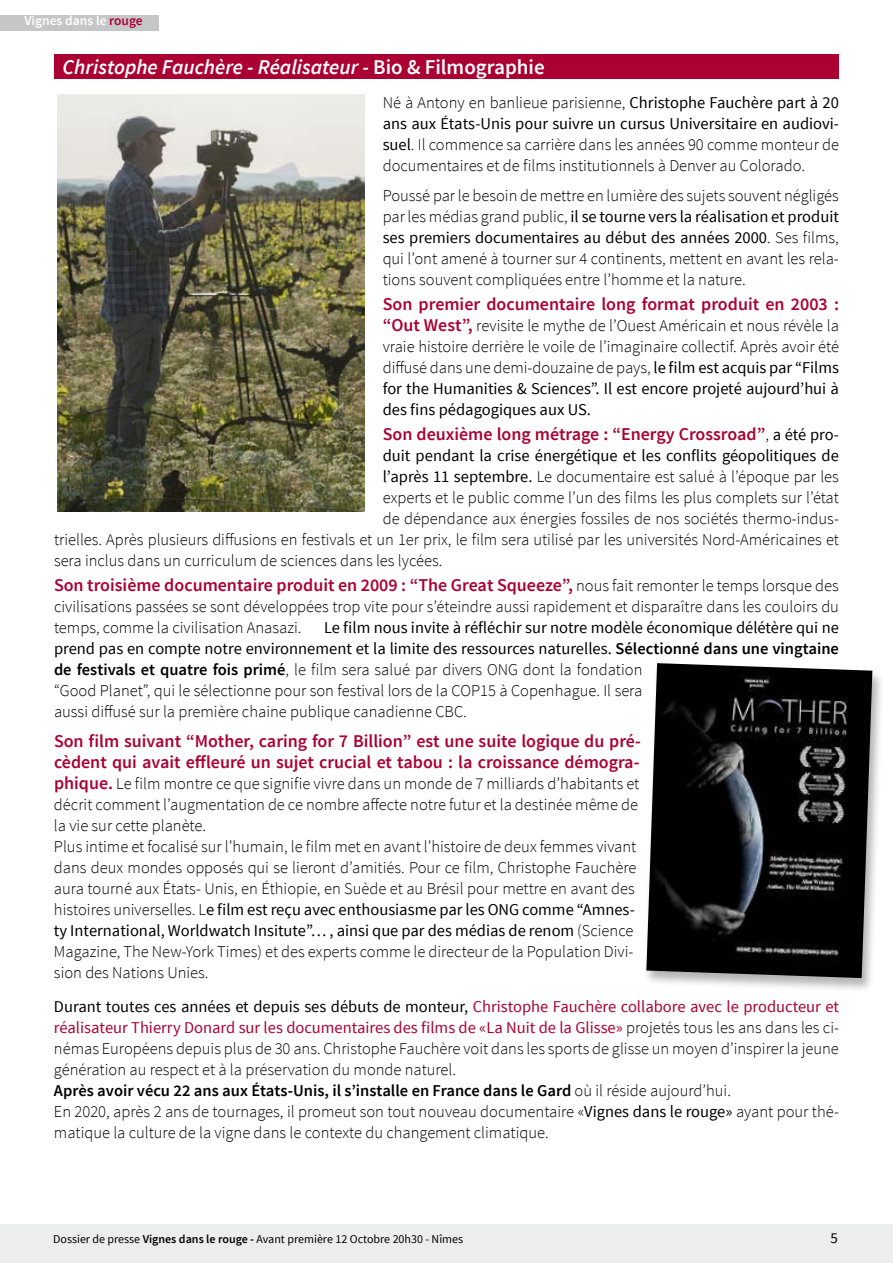
<style>
.page{position:relative;width:893px;height:1263px;background:#fff}
.page>*{position:absolute;margin:0;border:0;box-sizing:border-box;transform-origin:0 0}
.t1{font:italic 600 21px "Source Sans Pro";color:#fff}
.t2{font:600 18px/21px "Source Sans Pro";color:#ab0132}
.t3{font:300 16.5px/21px "Source Sans Pro";color:#000}
.t4{font:16.5px "Source Sans Pro";color:#000}
.t5{font:15px "Source Sans Pro";color:#000}
.t6{font:600 13.5px "Source Sans Pro";color:#fff}
.t7{font:12px "Source Sans Pro";color:#000}
.s1{color:#ab0132}
.s2{font-style:normal}
.s3{font-weight:400}
.s4{font-weight:600;font-size:18px;color:#ab0132}
.s5{font-weight:300;font-size:16.5px;color:#000}
.s6{font-weight:400;font-size:16.5px;color:#000}
.s7{font-weight:600}
.s8{font-weight:400;color:#ab0132}
</style>
<div class="page">
<div style="left:0;top:1225px;width:893px;height:38px;background:#eceded"></div>
<div style="left:0;top:15px;width:158px;height:16px;background:#c5c6c8"></div>
<div style="left:54px;top:54px;width:785px;height:24px;background:#ab0132"></div>
<img style="left:58px;top:95px;width:306px;height:417px">
<div style="left:642px;top:662px;width:242px;height:331px;background:#000;opacity:.3"></div>
<img style="left:646px;top:663px;width:226px;height:315px">
<p class="t6" style="left:24px;top:12px;width:120px">Vignes dans le <span class="s1">rouge</span></p>
<p class="t1" style="left:63px;top:54px;width:484px">Christophe Fauchère - Réalisateur - <span class="s2">Bio &amp; Filmographie</span></p>
<p class="t3" style="left:383px;top:92px;width:458px;text-align:justify">Né à Antony en banlieue parisienne, <span class="s3">Christophe Fauchère part à 20 ans aux États-Unis pour suivre un cursus Universitaire en audiovi&shy;suel</span>. Il commence sa carrière dans les années 90 comme monteur de documentaires et de films institutionnels à Denver au Colorado.</p>
<p class="t3" style="left:383px;top:185px;width:458px;text-align:justify">Poussé par le besoin de mettre en lumière des sujets souvent négligés par les médias grand public, <span class="s3">il se tourne vers la réalisation et produit ses premiers documentaires au début des années 2000</span>. Ses films, qui l’ont amené à tourner sur 4 continents, mettent en avant les rela&shy;tions souvent compliquées entre l’homme et la nature.</p>
<p class="t2" style="left:383px;top:294px;width:458px">Son premier documentaire long format produit en 2003 :</p>
<p class="t3" style="left:383px;top:315px;width:458px;text-align:justify"><span class="s4">“Out West”,</span> revisite le mythe de l’Ouest Américain et nous révèle la vraie histoire derrière le voile de l’imaginaire collectif. Après avoir été diffusé dans une demi-douzaine de pays, <span class="s3">le film est acquis par “Films for the Humanities &amp; Sciences”. Il est encore projeté aujourd’hui à des fins pédagogiques aux US.</span></p>
<p class="t2" style="left:383px;top:424px;width:458px">Son deuxième long métrage : “Energy Crossroad”<span class="s5">,</span> <span class="s6">a été pro-</span></p>
<p class="t4" style="left:383px;top:445px;width:458px">duit pendant la crise énergétique et les conflits géopolitiques de</p>
<p class="t3" style="left:383px;top:466px;width:458px"><span class="s3">l’après 11 septembre.</span> Le documentaire est salué à l’époque par les</p>
<p class="t3" style="left:383px;top:487px;width:458px">experts et le public comme l’un des films les plus complets sur l’état</p>
<p class="t3" style="left:383px;top:508px;width:458px">de dépendance aux énergies fossiles de nos sociétés thermo-indus-</p>
<p class="t3" style="left:54px;top:529px;width:786px">trielles. Après plusieurs diffusions en festivals et un 1er prix, le film sera utilisé par les universités Nord-Américaines et</p>
<p class="t3" style="left:54px;top:550px;width:390px">sera inclus dans un curriculum de sciences dans les lycées.</p>
<p class="t2" style="left:54px;top:575px;width:786px">Son troisième documentaire produit en 2009 : “The Great Squeeze”, <span class="s5">nous fait remonter le temps lorsque des</span></p>
<p class="t3" style="left:54px;top:596px;width:786px">civilisations passées se sont développées trop vite pour s’éteindre aussi rapidement et disparaître dans les couloirs du temps, comme la civilisation Anasazi.</p>
<p class="t3" style="left:54px;top:617px;width:786px;text-indent:270px"><span class="s3">Le film nous invite à réfléchir sur notre modèle économique délétère qui ne prend pas en compte notre environnement et la limite des ressources naturelles.</span> <span class="s7">Sélectionné dans une vingtaine de festivals et quatre fois primé</span>, le film sera salué par divers ONG dont la fondation<br>“Good Planet”, qui le sélectionne pour son festival lors de la COP15 à Copenhague. Il sera<br>aussi diffusé sur la première chaine publique canadienne CBC.</p>
<p class="t2" style="left:54px;top:731px;width:588px">Son film suivant “Mother, caring for 7 Billion” est une suite logique du pré&shy;cèdent qui avait effleuré un sujet crucial et tabou : la croissance démogra-</p>
<p class="t3" style="left:54px;top:773px;width:587px"><span class="s4">phique.</span> Le film montre ce que signifie vivre dans un monde de 7 milliards d’habitants et décrit comment l’augmentation de ce nombre affecte notre futur et la destinée même de la vie sur cette planète.<br>Plus intime et focalisé sur l’humain, le film met en avant l’histoire de deux femmes vivant dans deux mondes opposés qui se lieront d’amitiés. Pour ce film, Christophe Fauchère aura tourné aux États- Unis, en Éthiopie, en Suède et au Brésil pour mettre en avant des histoires universelles. L<span class="s3">e film est reçu avec enthousiasme par les ONG comme “Amnes&shy;ty International, Worldwatch Insitute”… , ainsi que par des médias de renom</span> (Science Magazine, The New-York Times) et des experts comme le directeur de la Population Divi&shy;sion des Nations Unies.</p>
<p class="t3" style="left:54px;top:996px;width:786px"><span class="s3">Durant toutes ces années et depuis ses débuts de monteur,</span> <span class="s8">Christophe Fauchère collabore avec le producteur et réalisateur Thierry Donard sur les documentaires des films de «La Nuit de la Glisse»</span> projetés tous les ans dans les ci&shy;némas Européens depuis plus de 30 ans. Christophe Fauchère voit dans les sports de glisse un moyen d’inspirer la jeune génération au respect et à la préservation du monde naturel.<br><span class="s7">Après avoir vécu 22 ans aux États-Unis, il s’installe en France dans le Gard</span> où il réside aujourd’hui.<br>En 2020, après 2 ans de tournages, il promeut son tout nouveau documentaire «<span class="s3">Vignes dans le rouge»</span> ayant pour thé&shy;matique la culture de la vigne dans le contexte du changement climatique.</p>
<p class="t7" style="left:53px;top:1231px;width:412px">Dossier de presse <span class="s7">Vignes dans le rouge -</span> Avant première 12 Octobre 20h30 - Nîmes</p>
<p class="t5" style="left:830px;top:1228px;width:9px">5</p>
</div>
